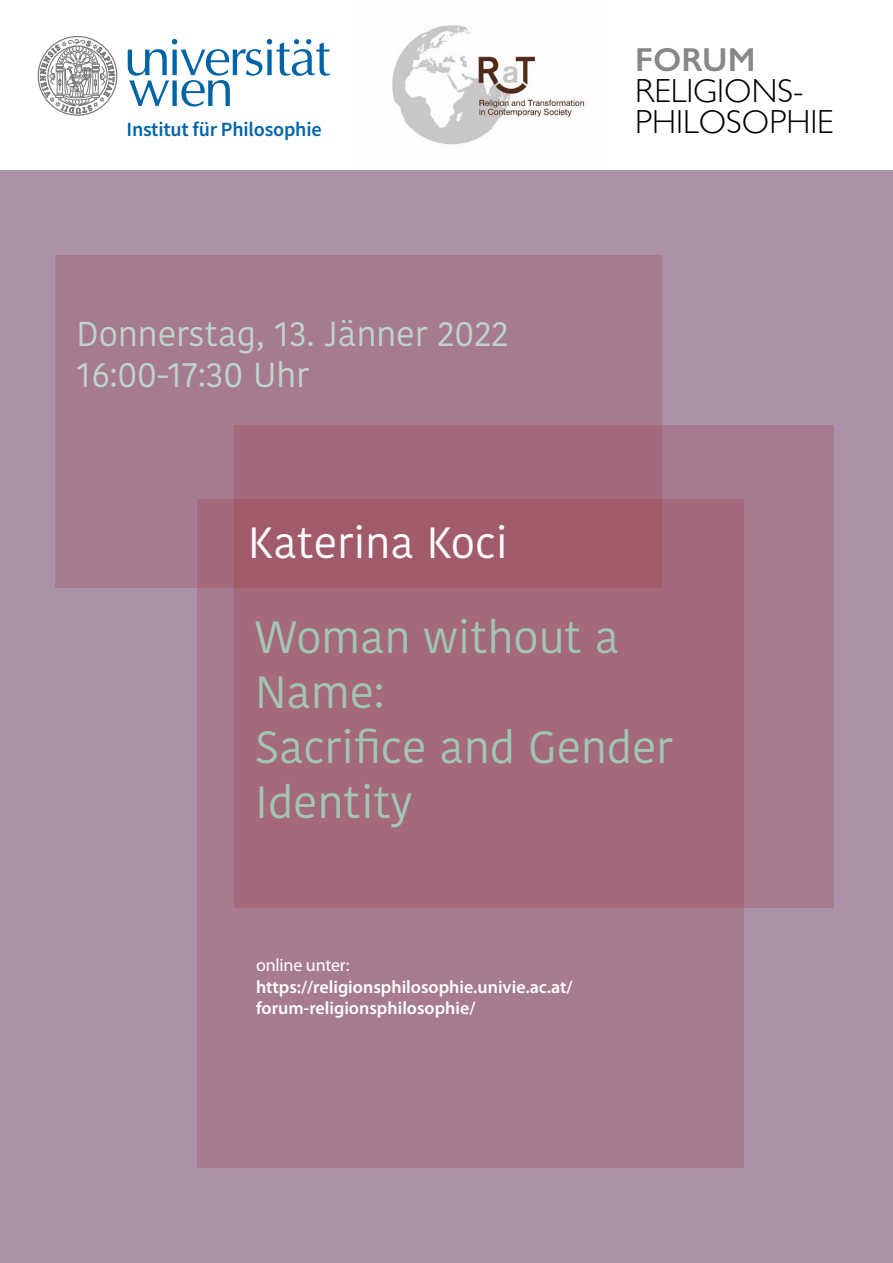
<style>
.page{position:relative;width:893px;height:1263px;background:#fff}
.page>*{position:absolute;margin:0;border:0;box-sizing:border-box;transform-origin:0 0}
.t1{font:45px/54.8px "Kohinoor Bangla";color:#a3c5b6}
.t2{font:43.5px "Kohinoor Bangla";color:#fff}
.t3{font:34.5px/41.4px "Kohinoor Bangla";color:#bfd5cb}
.t4{font:300 33.38px/30.8px "Gill Sans";color:#000}
.t5{font:600 33.38px "Gill Sans";color:#878787}
.t6{font:600 20.17px "Source Sans Pro";letter-spacing:-.01em;color:#0064a7}
.t7{font:600 18px/21.6px "Myriad Pro";color:#fff}
.t8{font:18px "Myriad Pro";letter-spacing:-.01em;color:#fff}
</style>
<div class="page">
<div style="left:0;top:171px;width:893px;height:1092px;background:#ab92a8"></div>
<div style="left:198px;top:499px;width:546px;height:668px;background:#a77b8f"></div>
<svg style="left:128px;top:39px;width:202px;height:68px"></svg>
<svg style="left:37px;top:36px;width:81px;height:80px"></svg>
<div style="left:55px;top:255px;width:607px;height:333px;background:#a77b8f"></div>
<svg style="left:234px;top:425px;width:599px;height:482px;background:#a46a7c"></svg>
<img style="left:392px;top:25px;width:194px;height:120px">
<p class="t6" style="left:127px;top:116px;width:197px">Institut für Philosophie</p>
<h3 class="t3" style="left:77px;top:312px;width:434px">Donnerstag, 13. Jänner 2022<br>16:00-17:30 Uhr</h3>
<h2 class="t2" style="left:248px;top:509px;width:261px">Katerina Koci</h2>
<h3 class="t5" style="left:635px;top:40px;width:122px">FORUM</h3>
<h3 class="t4" style="left:635px;top:74px;width:200px">RELIGIONS-<br>PHILOSOPHIE</h3>
<h1 class="t1" style="left:255px;top:609px;width:419px">Woman without a<br>Name:<br>Sacrifice and Gender<br>Identity</h1>
<p class="t8" style="left:256px;top:954px;width:95px">online unter:</p>
<p class="t7" style="left:256px;top:975px;width:318px">https://religionsphilosophie.univie.ac.at/ forum-religionsphilosophie/</p>
</div>
